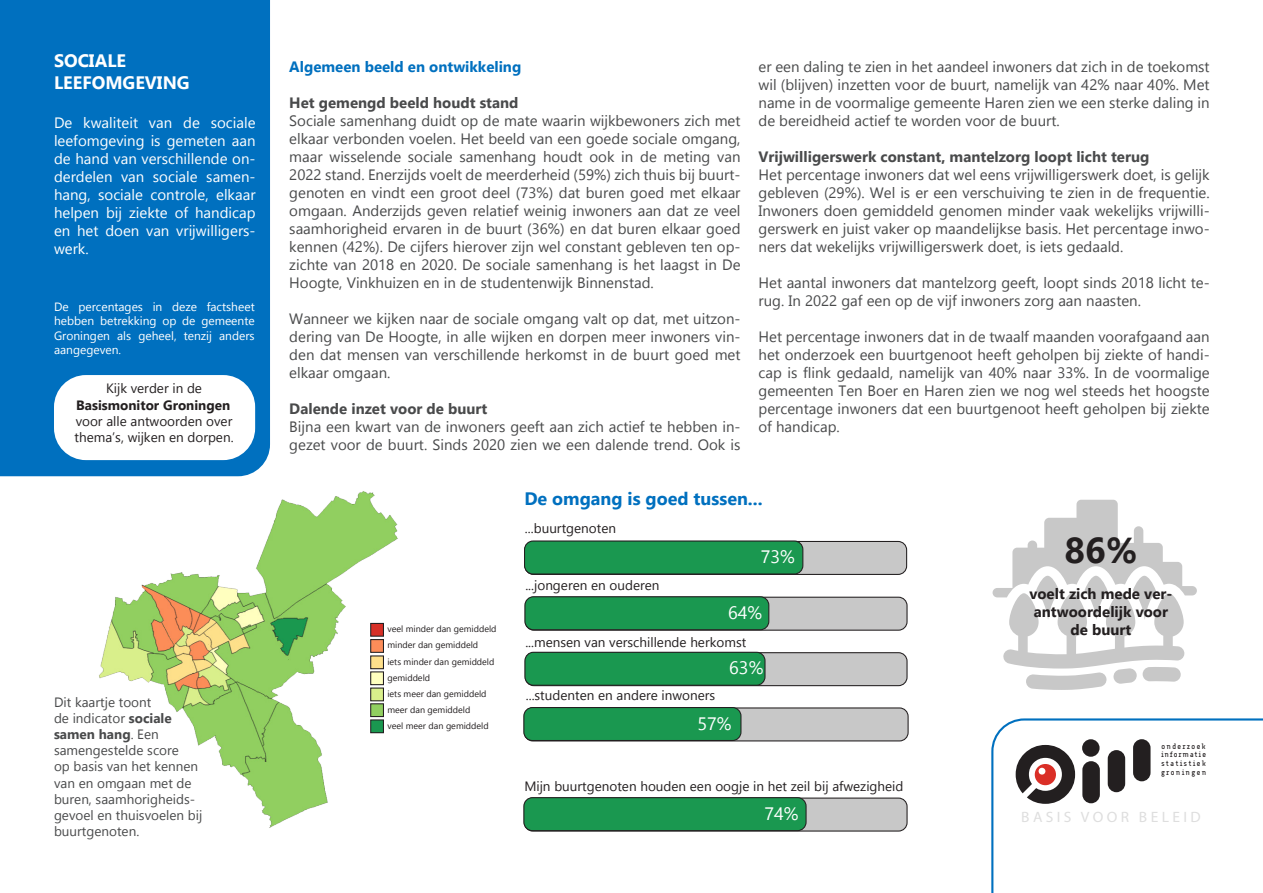
<style>
.page{position:relative;width:1263px;height:893px;background:#fff}
.page>*{position:absolute;margin:0;border:0;box-sizing:border-box;transform-origin:0 0}
.t1{font:700 36px "Gadugi";color:#231f20}
.t2{font:700 18px "Gadugi";color:#0070bf}
.t3{font:700 18px "Gadugi";color:#fff}
.t4{font:18px "Gadugi";color:#fff}
.t5{font:15px/18px "Gadugi";color:#494a4b;text-align:justify}
.t6{font:15px/18px "Gadugi";color:#fff;text-align:justify}
.t7{font:700 15px "Gadugi";color:#494a4b}
.t8{font:700 15px/18px "Gadugi";color:#231f20}
.t9{font:700 15px "Gadugi";color:#0070bf}
.t10{font:15px "Myriad Pro";letter-spacing:.22em;color:#dedede}
.t11{font:13.5px/16.2px "Gadugi";color:#231f20}
.t12{font:13.5px/16.2px "Gadugi";color:#494a4b}
.t13{font:700 13.5px "Gadugi";color:#231f20}
.t14{font:700 13.5px "Gadugi";color:#494a4b}
.t15{font:12px/14.4px "Gadugi";color:#fff;text-align:justify}
.t16{font:9px "Gadugi";color:#231f20}
.t17{font:7.95px/9px "Accuratist";letter-spacing:.205em;color:#231f20;text-align:justify}
.s1{font-weight:700}
.s2{font-weight:400}
</style>
<div class="page">
<svg style="left:991px;top:718px;width:272px;height:175px"></svg>
<div style="left:0;top:0;width:270px;height:476px;background:#0070bf"></div>
<div style="left:1082px;top:739px;width:17px;height:18px;background:#231f20;border-radius:50%"></div>
<div style="left:1082px;top:761px;width:18px;height:42px;background:#231f20;border-radius:9px"></div>
<div style="left:1108px;top:750px;width:17px;height:42px;background:#231f20;border-radius:9px"></div>
<div style="left:1133px;top:739px;width:17px;height:42px;background:#231f20;border-radius:9px"></div>
<svg style="left:1016px;top:745px;width:59px;height:59px"></svg>
<div style="left:54px;top:375px;width:201px;height:85px;background:#fff;border-radius:32px"></div>
<svg style="left:992px;top:500px;width:205px;height:190px"></svg>
<div style="left:525px;top:541px;width:382px;height:33px;background:#c8c8c8;border-radius:9px"></div>
<div style="left:524px;top:541px;width:383px;height:34px;border:1px solid #231f20;border-radius:9px"></div>
<div style="left:524px;top:541px;width:279px;height:33px;background:#1a9850;border-radius:9px"></div>
<div style="left:524px;top:540px;width:279px;height:34px;border:1px solid #231f20;border-radius:9px"></div>
<div style="left:525px;top:597px;width:382px;height:33px;background:#c8c8c8;border-radius:9px"></div>
<div style="left:525px;top:597px;width:382px;height:34px;border:1px solid #231f20;border-radius:9px"></div>
<div style="left:525px;top:597px;width:244px;height:33px;background:#1a9850;border-radius:9px"></div>
<div style="left:524px;top:596px;width:245px;height:34px;border:1px solid #231f20;border-radius:9px"></div>
<div style="left:525px;top:653px;width:382px;height:33px;background:#c8c8c8;border-radius:9px"></div>
<div style="left:525px;top:652px;width:382px;height:34px;border:1px solid #231f20;border-radius:9px"></div>
<div style="left:525px;top:652px;width:240px;height:33px;background:#1a9850;border-radius:9px"></div>
<div style="left:524px;top:652px;width:241px;height:34px;border:1px solid #231f20;border-radius:9px"></div>
<div style="left:524px;top:708px;width:384px;height:33px;background:#c8c8c8;border-radius:9px"></div>
<div style="left:524px;top:707px;width:385px;height:34px;border:1px solid #231f20;border-radius:9px"></div>
<div style="left:524px;top:707px;width:217px;height:33px;background:#1a9850;border-radius:9px"></div>
<div style="left:523px;top:707px;width:218px;height:34px;border:1px solid #231f20;border-radius:9px"></div>
<div style="left:524px;top:798px;width:383px;height:33px;background:#c8c8c8;border-radius:9px"></div>
<div style="left:524px;top:797px;width:383px;height:35px;border:1px solid #231f20;border-radius:9px"></div>
<div style="left:524px;top:798px;width:282px;height:33px;background:#1a9850;border-radius:9px"></div>
<div style="left:523px;top:797px;width:283px;height:34px;border:1px solid #231f20;border-radius:9px"></div>
<img style="left:99px;top:491px;width:299px;height:337px">
<p class="t3" style="left:54px;top:50px;width:74px">SOCIALE</p>
<p class="t3" style="left:54px;top:71px;width:137px">LEEFOMGEVING</p>
<p class="t6" style="left:54px;top:114px;width:203px">De kwaliteit van de sociale leefomgeving is gemeten aan de hand van verschillende on&shy;derdelen van sociale samen&shy;hang, sociale controle, elkaar helpen bij ziekte of handicap en het doen van vrijwilligers&shy;werk.</p>
<p class="t15" style="left:54px;top:299px;width:202px">De percentages in deze factsheet hebben betrekking op de gemeente Groningen als geheel, tenzij anders aangegeven.</p>
<p class="t11" style="left:106px;top:380px;width:98px">Kijk verder in de</p>
<p class="t13" style="left:76px;top:397px;width:156px">Basismonitor Groningen</p>
<p class="t11" style="left:74px;top:413px;width:161px">voor alle antwoorden over thema’s, wijken en dorpen.</p>
<p class="t12" style="left:54px;top:693px;width:99px">Dit kaartje toont</p>
<p class="t12" style="left:54px;top:710px;width:119px">de indicator <span class="s1">sociale</span></p>
<p class="t14" style="left:54px;top:726px;width:106px">samen hang<span class="s2">. Een</span></p>
<p class="t12" style="left:54px;top:742px;width:126px">samengestelde score</p>
<p class="t12" style="left:54px;top:758px;width:150px">op basis van het kennen van en omgaan met de buren, saamhorigheids&shy;gevoel en thuisvoelen bij buurtgenoten.</p>
<p class="t9" style="left:289px;top:58px;width:233px">Algemeen beeld en ontwikkeling</p>
<p class="t7" style="left:289px;top:94px;width:231px">Het gemengd beeld houdt stand</p>
<p class="t5" style="left:289px;top:112px;width:453px">Sociale samenhang duidt op de mate waarin wijkbewoners zich met elkaar verbonden voelen. Het beeld van een goede sociale omgang, maar wisselende sociale samenhang houdt ook in de meting van 2022 stand. Enerzijds voelt de meerderheid (59%) zich thuis bij buurt&shy;genoten en vindt een groot deel (73%) dat buren goed met elkaar omgaan. Anderzijds geven relatief weinig inwoners aan dat ze veel saamhorigheid ervaren in de buurt (36%) en dat buren elkaar goed kennen (42%). De cijfers hierover zijn wel constant gebleven ten op&shy;zichte van 2018 en 2020. De sociale samenhang is het laagst in De Hoogte, Vinkhuizen en in de studentenwijk Binnenstad.</p>
<p class="t5" style="left:289px;top:310px;width:453px">Wanneer we kijken naar de sociale omgang valt op dat, met uitzon&shy;dering van De Hoogte, in alle wijken en dorpen meer inwoners vin&shy;den dat mensen van verschillende herkomst in de buurt goed met elkaar omgaan.</p>
<p class="t7" style="left:289px;top:400px;width:200px">Dalende inzet voor de buurt</p>
<p class="t5" style="left:289px;top:418px;width:453px">Bijna een kwart van de inwoners geeft aan zich actief te hebben in&shy;gezet voor de buurt. Sinds 2020 zien we een dalende trend. Ook is</p>
<p class="t5" style="left:758px;top:58px;width:453px">er een daling te zien in het aandeel inwoners dat zich in de toekomst wil (blijven) inzetten voor de buurt, namelijk van 42% naar 40%. Met name in de voormalige gemeente Haren zien we een sterke daling in de bereidheid actief te worden voor de buurt.</p>
<p class="t7" style="left:758px;top:148px;width:392px">Vrijwilligerswerk constant, mantelzorg loopt licht terug</p>
<p class="t5" style="left:758px;top:166px;width:453px">Het percentage inwoners dat wel eens vrijwilligerswerk doet, is gelijk gebleven (29%). Wel is er een verschuiving te zien in de frequentie.<br>Inwoners doen gemiddeld genomen minder vaak wekelijks vrijwilli&shy;gerswerk en juist vaker op maandelijkse basis. Het percentage inwo&shy;ners dat wekelijks vrijwilligerswerk doet, is iets gedaald.</p>
<p class="t5" style="left:758px;top:274px;width:453px">Het aantal inwoners dat mantelzorg geeft, loopt sinds 2018 licht te&shy;rug. In 2022 gaf een op de vijf inwoners zorg aan naasten.</p>
<p class="t5" style="left:758px;top:328px;width:453px">Het percentage inwoners dat in de twaalf maanden voorafgaand aan het onderzoek een buurtgenoot heeft geholpen bij ziekte of handi&shy;cap is flink gedaald, namelijk van 40% naar 33%. In de voormalige gemeenten Ten Boer en Haren zien we nog wel steeds het hoogste percentage inwoners dat een buurtgenoot heeft geholpen bij ziekte of handicap.</p>
<p class="t2" style="left:524px;top:488px;width:240px">De omgang is goed tussen...</p>
<p class="t11" style="left:525px;top:520px;width:93px">...buurtgenoten</p>
<p class="t1" style="left:1064px;top:529px;width:74px">86%</p>
<p class="t8" style="left:1029px;top:585px;width:145px">voelt zich mede ver&shy;antwoordelijk voor</p>
<p class="t4" style="left:761px;top:546px;width:36px">73%</p>
<p class="t11" style="left:525px;top:577px;width:136px">...jongeren en ouderen</p>
<p class="t4" style="left:728px;top:602px;width:36px">64%</p>
<p class="t11" style="left:525px;top:634px;width:222px">...mensen van verschillende herkomst</p>
<p class="t4" style="left:729px;top:657px;width:36px">63%</p>
<p class="t11" style="left:526px;top:687px;width:191px">...studenten en andere inwoners</p>
<p class="t4" style="left:697px;top:712px;width:36px">57%</p>
<p class="t16" style="left:387px;top:624px;width:111px">veel minder dan gemiddeld</p>
<p class="t8" style="left:1070px;top:621px;width:62px">de buurt</p>
<p class="t16" style="left:387px;top:640px;width:92px">minder dan gemiddeld</p>
<p class="t16" style="left:387px;top:656px;width:109px">iets minder dan gemiddeld</p>
<p class="t16" style="left:387px;top:672px;width:44px">gemiddeld</p>
<p class="t16" style="left:387px;top:688px;width:101px">iets meer dan gemiddeld</p>
<p class="t16" style="left:387px;top:704px;width:84px">meer dan gemiddeld</p>
<p class="t16" style="left:387px;top:720px;width:103px">veel meer dan gemiddeld</p>
<p class="t11" style="left:524px;top:778px;width:381px">Mijn buurtgenoten houden een oogje in het zeil bij afwezigheid</p>
<p class="t4" style="left:764px;top:802px;width:36px">74%</p>
<p class="t17" style="left:1161px;top:741px;width:46px">onderzoek informatie statistiek groningen</p>
<p class="t10" style="left:1021px;top:808px;width:181px">BASIS VOOR BELEID</p>
</div>
